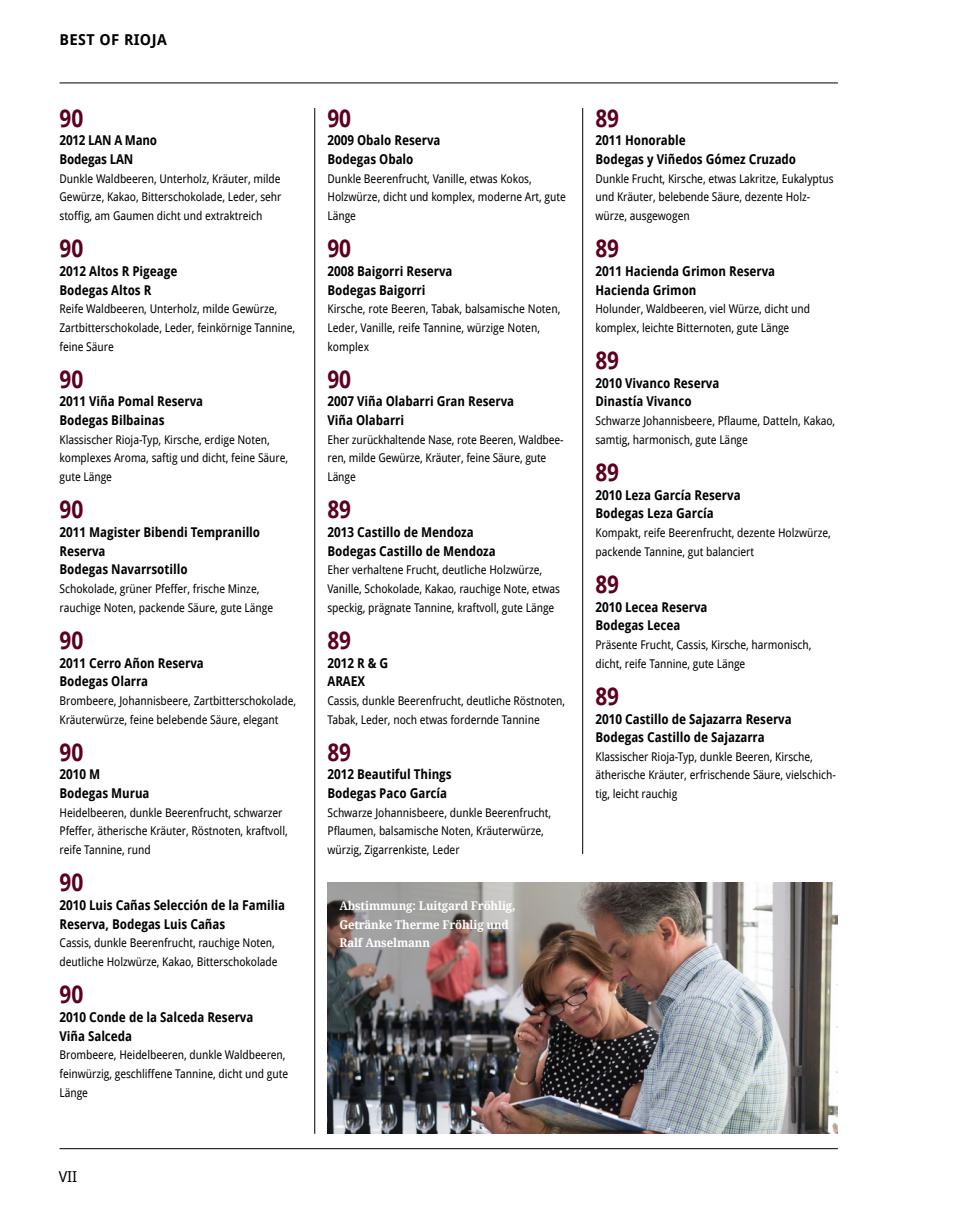
<style>
.page{position:relative;width:957px;height:1212px;background:#fff}
.page>*{position:absolute;margin:0;border:0;box-sizing:border-box;transform-origin:0 0}
.t1{font:700 24px "Droid Sans Pro";letter-spacing:-.005em;color:#5c0020;scale:.9 1}
.t2{font:700 15px "Droid Sans Pro";letter-spacing:.025em;color:#000}
.t3{font:15px "Droid Sans Pro";color:#000}
.t4{font:700 13.5px/18.6px "Droid Sans Pro";letter-spacing:-.005em;color:#000;scale:.9 1}
.t5{font:12px/18.6px "Droid Sans Pro";letter-spacing:-.005em;color:#000;scale:.9 1}
.t6{font:700 12px/18.6px "Droid Serif Pro";letter-spacing:-.01em;color:#fff;scale:.95 1}
</style>
<div class="page">
<hr style="left:60px;top:1148px;width:778px;height:1px;background:#000">
<hr style="left:60px;top:83px;width:778px;height:1px;background:#000">
<img style="left:327px;top:882px;width:511px;height:252px">
<hr style="left:314px;top:108px;width:1px;height:1026px;background:#000">
<hr style="left:582px;top:108px;width:1px;height:746px;background:#000">
<p class="t2" style="left:60px;top:29px;width:109px">BEST OF RIOJA</p>
<h1 class="t1" style="left:60px;top:101px;width:28px">90</h1>
<p class="t4" style="left:60px;top:131px;width:110px">2012 LAN A Mano<br>Bodegas LAN</p>
<p class="t5" style="left:60px;top:169px;width:248px;text-align:justify">Dunkle Waldbeeren, Unterholz, Kräuter, milde Gewürze, Kakao, Bitterschokolade, Leder, sehr stoffig, am Gaumen dicht und extraktreich</p>
<h1 class="t1" style="left:60px;top:232px;width:28px">90</h1>
<p class="t4" style="left:60px;top:261px;width:133px">2012 Altos R Pigeage<br>Bodegas Altos R</p>
<p class="t5" style="left:60px;top:299px;width:263px">Reife Waldbeeren, Unterholz, milde Gewürze,<br>Zartbitterschokolade, Leder, feinkörnige Tannine, feine Säure</p>
<h1 class="t1" style="left:60px;top:362px;width:28px">90</h1>
<p class="t4" style="left:60px;top:392px;width:161px">2011 Viña Pomal Reserva<br>Bodegas Bilbainas</p>
<p class="t5" style="left:60px;top:430px;width:256px">Klassischer Rioja-Typ, Kirsche, erdige Noten, komplexes Aroma, saftig und dicht, feine Säure, gute Länge</p>
<h1 class="t1" style="left:60px;top:493px;width:28px">90</h1>
<p class="t4" style="left:60px;top:522px;width:224px">2011 Magister Bibendi Tempranillo<br>Reserva<br>Bodegas Navarrsotillo</p>
<p class="t5" style="left:60px;top:579px;width:239px">Schokolade, grüner Pfeffer, frische Minze, rauchige Noten, packende Säure, gute Länge</p>
<h1 class="t1" style="left:60px;top:623px;width:28px">90</h1>
<p class="t4" style="left:60px;top:653px;width:162px">2011 Cerro Añon Reserva<br>Bodegas Olarra</p>
<p class="t5" style="left:60px;top:691px;width:264px">Brombeere, Johannisbeere, Zartbitterschokolade,<br>Kräuterwürze, feine belebende Säure, elegant</p>
<h1 class="t1" style="left:60px;top:735px;width:28px">90</h1>
<p class="t4" style="left:60px;top:765px;width:102px">2010 M<br>Bodegas Murua</p>
<p class="t5" style="left:60px;top:803px;width:255px">Heidelbeeren, dunkle Beerenfrucht, schwarzer<br>Pfeffer, ätherische Kräuter, Röstnoten, kraftvoll, reife Tannine, rund</p>
<h1 class="t1" style="left:60px;top:866px;width:28px">90</h1>
<p class="t4" style="left:60px;top:895px;width:252px">2010 Luis Cañas Selección de la Familia<br>Reserva, Bodegas Luis Cañas</p>
<p class="t5" style="left:60px;top:933px;width:244px">Cassis, dunkle Beerenfrucht, rauchige Noten, deutliche Holzwürze, Kakao, Bitterschokolade</p>
<h1 class="t1" style="left:60px;top:977px;width:28px">90</h1>
<p class="t4" style="left:60px;top:1007px;width:217px">2010 Conde de la Salceda Reserva<br>Viña Salceda</p>
<p class="t5" style="left:60px;top:1045px;width:255px">Brombeere, Heidelbeeren, dunkle Waldbeeren, feinwürzig, geschliffene Tannine, dicht und gute<br>Länge</p>
<p class="t3" style="left:59px;top:1166px;width:20px">VII</p>
<h1 class="t1" style="left:327px;top:101px;width:28px">90</h1>
<p class="t4" style="left:327px;top:131px;width:127px">2009 Obalo Reserva<br>Bodegas Obalo</p>
<p class="t5" style="left:327px;top:169px;width:266px">Dunkle Beerenfrucht, Vanille, etwas Kokos,<br>Holzwürze, dicht und komplex, moderne Art, gute<br>Länge</p>
<h1 class="t1" style="left:327px;top:232px;width:28px">90</h1>
<p class="t4" style="left:327px;top:261px;width:140px">2008 Baigorri Reserva<br>Bodegas Baigorri</p>
<p class="t5" style="left:327px;top:299px;width:260px">Kirsche, rote Beeren, Tabak, balsamische Noten,<br>Leder, Vanille, reife Tannine, würzige Noten, komplex</p>
<h1 class="t1" style="left:327px;top:362px;width:28px">90</h1>
<p class="t4" style="left:327px;top:392px;width:209px">2007 Viña Olabarri Gran Reserva<br>Viña Olabarri</p>
<p class="t5" style="left:327px;top:430px;width:264px">Eher zurückhaltende Nase, rote Beeren, Waldbee&shy;ren, milde Gewürze, Kräuter, feine Säure, gute<br>Länge</p>
<h1 class="t1" style="left:327px;top:493px;width:28px">89</h1>
<p class="t4" style="left:327px;top:522px;width:188px">2013 Castillo de Mendoza<br>Bodegas Castillo de Mendoza</p>
<p class="t5" style="left:327px;top:560px;width:260px">Eher verhaltene Frucht, deutliche Holzwürze,<br>Vanille, Schokolade, Kakao, rauchige Note, etwas speckig, prägnate Tannine, kraftvoll, gute Länge</p>
<h1 class="t1" style="left:327px;top:623px;width:28px">89</h1>
<p class="t4" style="left:327px;top:653px;width:69px">2012 R &amp; G<br>ARAEX</p>
<p class="t5" style="left:327px;top:691px;width:266px">Cassis, dunkle Beerenfrucht, deutliche Röstnoten,<br>Tabak, Leder, noch etwas fordernde Tannine</p>
<h1 class="t1" style="left:327px;top:735px;width:28px">89</h1>
<p class="t4" style="left:327px;top:765px;width:140px">2012 Beautiful Things<br>Bodegas Paco García</p>
<p class="t5" style="left:327px;top:803px;width:250px">Schwarze Johannisbeere, dunkle Beerenfrucht,<br>Pflaumen, balsamische Noten, Kräuterwürze, würzig, Zigarrenkiste, Leder</p>
<p class="t6" style="left:339px;top:896px;width:187px">Abstimmung: Luitgard Fröhlig,<br>Getränke Therme Fröhlig und<br>Ralf Anselmann</p>
<h1 class="t1" style="left:595px;top:101px;width:28px">89</h1>
<p class="t4" style="left:595px;top:131px;width:224px">2011 Honorable<br>Bodegas y Viñedos Gómez Cruzado</p>
<p class="t5" style="left:595px;top:169px;width:266px">Dunkle Frucht, Kirsche, etwas Lakritze, Eukalyptus und Kräuter, belebende Säure, dezente Holz&shy;würze, ausgewogen</p>
<h1 class="t1" style="left:595px;top:232px;width:28px">89</h1>
<p class="t4" style="left:595px;top:261px;width:201px">2011 Hacienda Grimon Reserva<br>Hacienda Grimon</p>
<p class="t5" style="left:595px;top:299px;width:240px">Holunder, Waldbeeren, viel Würze, dicht und komplex, leichte Bitternoten, gute Länge</p>
<h1 class="t1" style="left:595px;top:343px;width:28px">89</h1>
<p class="t4" style="left:595px;top:373px;width:139px">2010 Vivanco Reserva<br>Dinastía Vivanco</p>
<p class="t5" style="left:595px;top:411px;width:268px">Schwarze Johannisbeere, Pflaume, Datteln, Kakao, samtig, harmonisch, gute Länge</p>
<h1 class="t1" style="left:595px;top:455px;width:28px">89</h1>
<p class="t4" style="left:595px;top:485px;width:163px">2010 Leza García Reserva<br>Bodegas Leza García</p>
<p class="t5" style="left:595px;top:523px;width:263px">Kompakt, reife Beerenfrucht, dezente Holzwürze, packende Tannine, gut balanciert</p>
<h1 class="t1" style="left:595px;top:567px;width:28px">89</h1>
<p class="t4" style="left:595px;top:597px;width:126px">2010 Lecea Reserva<br>Bodegas Lecea</p>
<p class="t5" style="left:595px;top:635px;width:241px">Präsente Frucht, Cassis, Kirsche, harmonisch, dicht, reife Tannine, gute Länge</p>
<h1 class="t1" style="left:595px;top:679px;width:28px">89</h1>
<p class="t4" style="left:595px;top:709px;width:220px">2010 Castillo de Sajazarra Reserva<br>Bodegas Castillo de Sajazarra</p>
<p class="t5" style="left:595px;top:747px;width:268px">Klassischer Rioja-Typ, dunkle Beeren, Kirsche, ätherische Kräuter, erfrischende Säure, vielschich&shy;tig, leicht rauchig</p>
</div>
